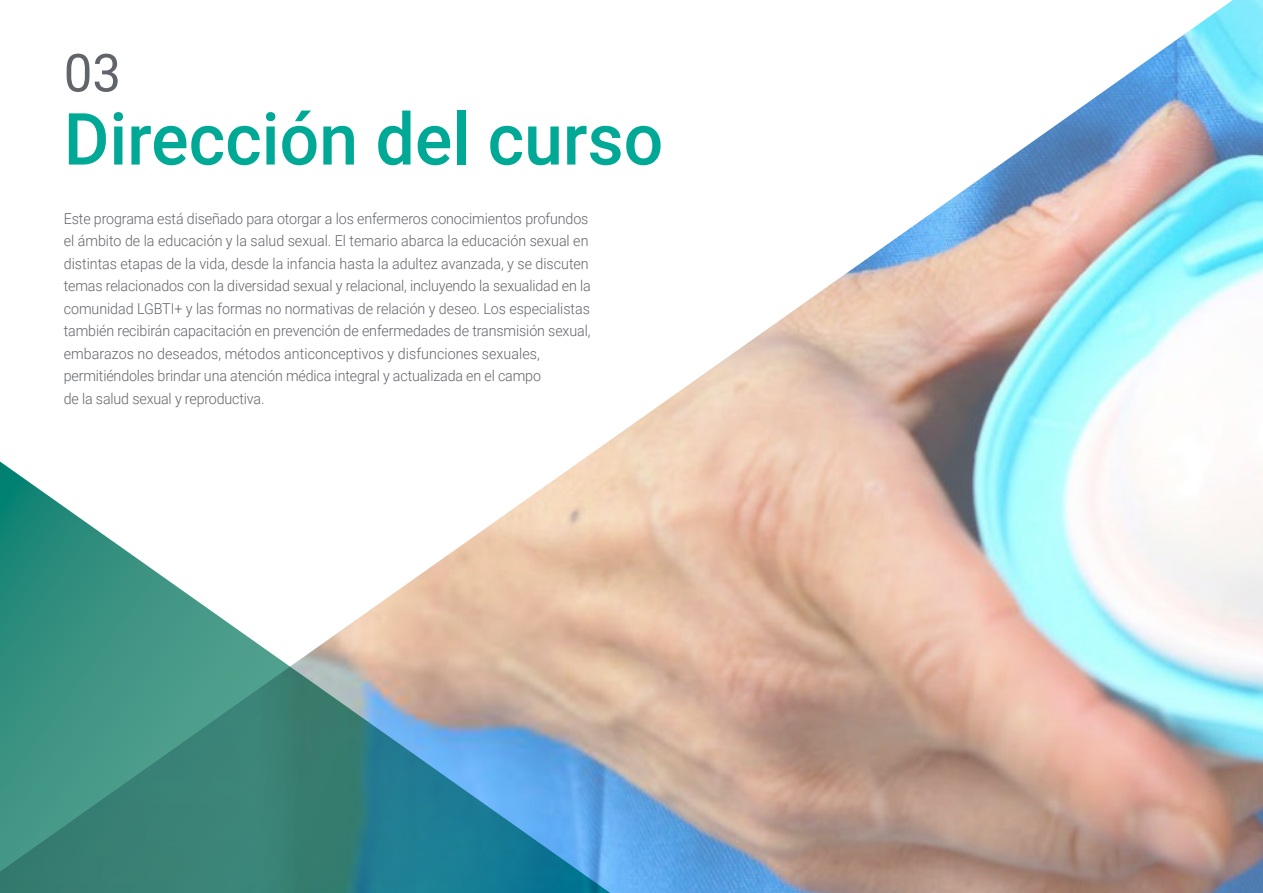
<style>
.page{position:relative;width:1263px;height:893px;background:#fff}
.page>*{position:absolute;margin:0;border:0;box-sizing:border-box;transform-origin:0 0}
.t1{font:500 72px "Roboto";color:#00a996}
.t2{font:52.5px "Roboto";color:#61646a}
.t3{font:300 15px/22.5px "Roboto";letter-spacing:-.01em;color:#61646a;scale:.95 1}
</style>
<div class="page">
<img style="left:602px;top:0;width:661px;height:893px">
<svg style="left:0;top:446px;width:640px;height:447px"></svg>
<h2 class="t2" style="left:64px;top:36px;width:59px">03</h2>
<h1 class="t1" style="left:64px;top:89px;width:601px">Dirección del curso</h1>
<p class="t3" style="left:64px;top:207px;width:556px">Este programa está diseñado para otorgar a los enfermeros conocimientos profundos el ámbito de la educación y la salud sexual. El temario abarca la educación sexual en distintas etapas de la vida, desde la infancia hasta la adultez avanzada, y se discuten temas relacionados con la diversidad sexual y relacional, incluyendo la sexualidad en la comunidad LGBTI+ y las formas no normativas de relación y deseo. Los especialistas también recibirán capacitación en prevención de enfermedades de transmisión sexual, embarazos no deseados, métodos anticonceptivos y disfunciones sexuales, permitiéndoles brindar una atención médica integral y actualizada en el campo<br>de la salud sexual y reproductiva.</p>
</div>
